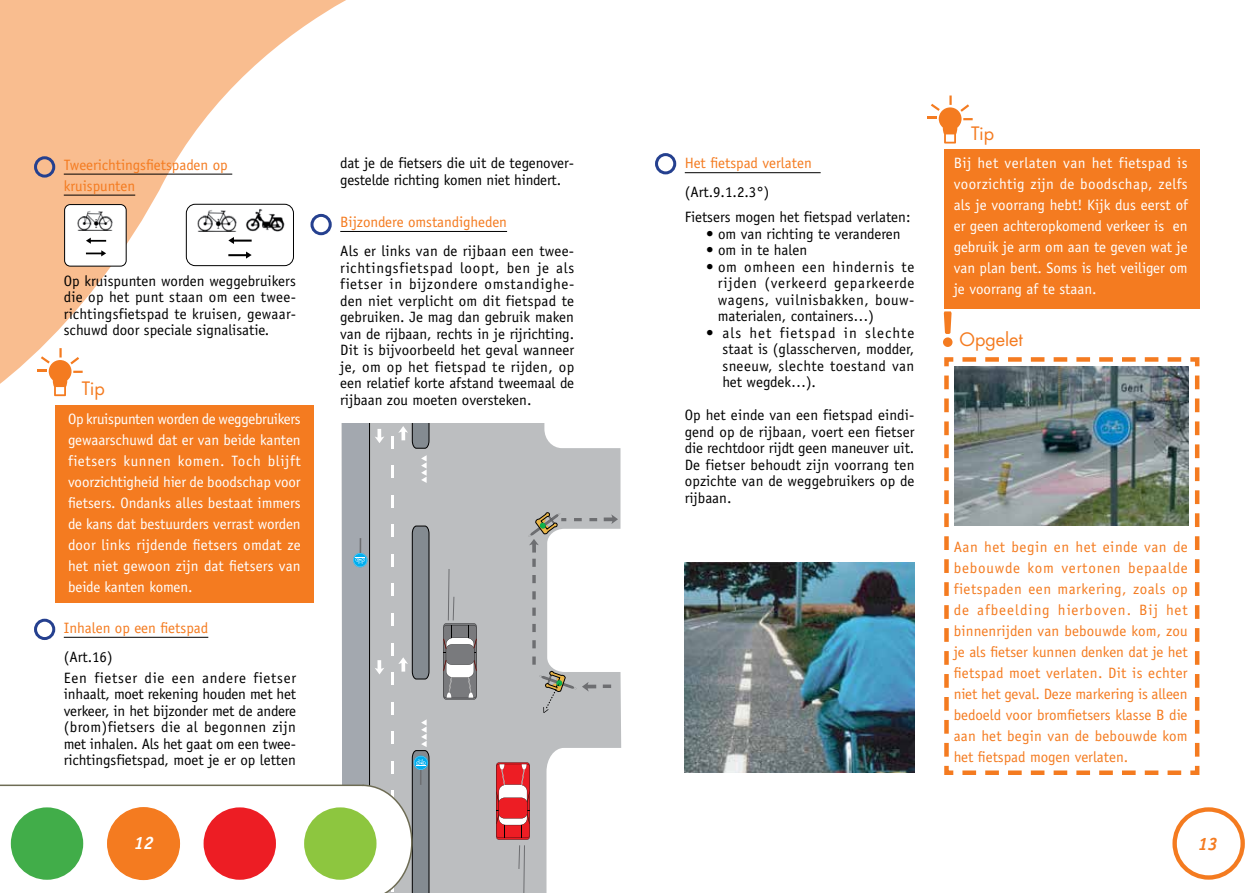
<style>
.page{position:relative;width:1259px;height:893px;background:#fff}
.page>*{position:absolute;margin:0;border:0;box-sizing:border-box;transform-origin:0 0}
.t1{font:46.5px "Officina Sans Std";color:#f47b20}
.t2{font:18px "Futura Std";color:#f47b20}
.t3{font:italic 700 18px "Officina Sans Std";color:#f47b20}
.t4{font:italic 700 18px "Officina Sans Std";color:#fff}
.t5{font:15px/16.5px "Officina Sans Std";color:#000;text-align:justify}
.t6{font:15px/21px "Officina Sans Std";color:#fff;text-align:justify}
.t7{font:15px/21px "Officina Sans Std";color:#f47b20}
.t8{font:15px/20.7px "Officina Sans Std";letter-spacing:.05em;color:#000}
</style>
<div class="page">
<svg style="left:1172px;top:807px;width:72px;height:73px"></svg>
<svg style="left:0;top:0;width:346px;height:409px"></svg>
<hr style="left:340px;top:231px;width:167px;height:1px;background:#000">
<svg style="left:341px;top:423px;width:280px;height:470px;fill:#bcbec0"></svg>
<svg style="left:496px;top:762px;width:34px;height:131px;background:#ce7a7e"></svg>
<svg style="left:375px;top:660px;width:9px;height:14px"></svg>
<svg style="left:375px;top:429px;width:9px;height:14px"></svg>
<svg style="left:604px;top:514px;width:14px;height:10px"></svg>
<svg style="left:582px;top:682px;width:14px;height:10px"></svg>
<svg style="left:603px;top:684px;width:16px;height:4px"></svg>
<svg style="left:391px;top:495px;width:2px;height:12px"></svg>
<svg style="left:391px;top:466px;width:2px;height:12px"></svg>
<svg style="left:443px;top:568px;width:33px;height:132px;background:#a0a1a3"></svg>
<svg style="left:391px;top:525px;width:39px;height:160px;background:#9fa3a6"></svg>
<div style="left:342px;top:423px;width:27px;height:470px;background:#a3a8af"></div>
<svg style="left:421px;top:455px;width:6px;height:28px"></svg>
<svg style="left:391px;top:423px;width:39px;height:26px"></svg>
<hr style="left:369px;top:423px;width:1px;height:470px;background:#000">
<svg style="left:353px;top:538px;width:14px;height:29px"></svg>
<svg style="left:532px;top:559px;width:44px;height:154px"></svg>
<svg style="left:528px;top:512px;width:69px;height:41px"></svg>
<svg style="left:341px;top:702px;width:89px;height:191px"></svg>
<svg style="left:0;top:784px;width:413px;height:109px"></svg>
<div style="left:108px;top:808px;width:71px;height:71px;background:#f47b20;border-radius:50%"></div>
<div style="left:107px;top:807px;width:73px;height:73px;border:2px solid #f47b20;border-radius:50%"></div>
<hr style="left:64px;top:174px;width:168px;height:1px;background:#000">
<hr style="left:64px;top:195px;width:71px;height:1px;background:#000">
<hr style="left:64px;top:637px;width:144px;height:1px;background:#000">
<div style="left:304px;top:807px;width:72px;height:73px;background:#8dc63f;border-radius:50%"></div>
<svg style="left:37px;top:348px;width:46px;height:48px"></svg>
<div style="left:65px;top:205px;width:61px;height:61px;background:#fff;border-radius:6px"></div>
<div style="left:64px;top:204px;width:62px;height:62px;border:1px solid #000;border-radius:6px"></div>
<img style="left:77px;top:211px;width:36px;height:19px">
<svg style="left:86px;top:250px;width:20px;height:6px"></svg>
<svg style="left:86px;top:238px;width:20px;height:6px"></svg>
<div style="left:186px;top:204px;width:107px;height:62px;background:#fff;border-radius:9px"></div>
<div style="left:186px;top:204px;width:108px;height:62px;border:1px solid #000;border-radius:9px"></div>
<img style="left:246px;top:209px;width:39px;height:23px">
<img style="left:197px;top:210px;width:39px;height:21px">
<svg style="left:228px;top:252px;width:24px;height:7px"></svg>
<svg style="left:228px;top:237px;width:24px;height:7px"></svg>
<div style="left:310px;top:214px;width:22px;height:21px;border:3px solid #25408f;border-radius:50%"></div>
<div style="left:34px;top:619px;width:21px;height:21px;border:3px solid #25408f;border-radius:50%"></div>
<div style="left:34px;top:156px;width:21px;height:22px;border:3px solid #25408f;border-radius:50%"></div>
<div style="left:55px;top:405px;width:258px;height:198px;background:#f47b20"></div>
<div style="left:11px;top:807px;width:72px;height:73px;background:#41ad49;border-radius:50%"></div>
<div style="left:204px;top:807px;width:72px;height:73px;background:#ed1d24;border-radius:50%"></div>
<svg style="left:944px;top:357px;width:256px;height:418px"></svg>
<div style="left:944px;top:149px;width:255px;height:159px;background:#f47b20"></div>
<hr style="left:685px;top:172px;width:135px;height:1px;background:#000">
<svg style="left:927px;top:96px;width:45px;height:48px"></svg>
<svg style="left:943px;top:311px;width:238px;height:450px"></svg>
<div style="left:655px;top:153px;width:21px;height:21px;border:3px solid #25408f;border-radius:50%"></div>
<img style="left:685px;top:563px;width:229px;height:210px">
<img style="left:955px;top:367px;width:233px;height:158px">
<p class="t7" style="left:64px;top:154px;width:165px">Tweerichtingsfietspaden op kruispunten</p>
<p class="t5" style="left:64px;top:273px;width:234px">Op kruispunten worden weggebruikers die op het punt staan om een twee&shy;richtingsfietspad te kruisen, gewaar&shy;schuwd door speciale signalisatie.</p>
<p class="t2" style="left:82px;top:377px;width:25px">Tip</p>
<p class="t6" style="left:68px;top:409px;width:234px">Op kruispunten worden de weggebruikers gewaarschuwd dat er van beide kanten fietsers kunnen komen. Toch blijft voorzichtigheid hier de boodschap voor fietsers. Ondanks alles bestaat immers de kans dat bestuurders verrast worden door links rijdende fietsers omdat ze het niet gewoon zijn dat fietsers van beide kanten komen.</p>
<p class="t7" style="left:64px;top:617px;width:146px">Inhalen op een fietspad</p>
<p class="t8" style="left:64px;top:647px;width:234px">(Art.16)<br>Een fietser die een andere fietser</p>
<p class="t5" style="left:64px;top:686px;width:234px">inhaalt, moet rekening houden met het verkeer, in het bijzonder met de andere (brom)fietsers die al begonnen zijn met inhalen. Als het gaat om een twee&shy;richtingsfietspad, moet je er op letten</p>
<p class="t4" style="left:134px;top:832px;width:22px">12</p>
<p class="t5" style="left:340px;top:155px;width:235px">dat je de fietsers die uit de tegenover&shy;gestelde richting komen niet hindert.</p>
<p class="t7" style="left:340px;top:211px;width:168px">Bijzondere omstandigheden</p>
<p class="t5" style="left:340px;top:243px;width:235px">Als er links van de rijbaan een twee&shy;richtingsfietspad loopt, ben je als fietser in bijzondere omstandighe&shy;den niet verplicht om dit fietspad te gebruiken. Je mag dan gebruik maken van de rijbaan, rechts in je rijrichting.<br>Dit is bijvoorbeeld het geval wanneer je, om op het fietspad te rijden, op een relatief korte afstand tweemaal de rijbaan zou moeten oversteken.</p>
<p class="t7" style="left:685px;top:153px;width:128px">Het fietspad verlaten</p>
<p class="t5" style="left:685px;top:180px;width:227px;line-height:25px">(Art.9.1.2.3°)<br>Fietsers mogen het fietspad verlaten:</p>
<p class="t5" style="left:706px;top:226px;width:196px">• om van richting te veranderen</p>
<p class="t5" style="left:706px;top:242px;width:103px">• om in te halen</p>
<p class="t5" style="left:718px;top:259px;width:198px;text-indent:-12px">• om omheen een hindernis te rijden (verkeerd geparkeerde wagens, vuilnisbakken, bouw&shy;materialen, containers…)</p>
<p class="t5" style="left:722px;top:325px;width:193px;text-indent:-16px">• als het fietspad in slechte staat is (glasscherven, modder, sneeuw, slechte toestand van het wegdek…).</p>
<p class="t5" style="left:685px;top:407px;width:231px">Op het einde van een fietspad eindi&shy;gend op de rijbaan, voert een fietser die rechtdoor rijdt geen maneuver uit.<br>De fietser behoudt zijn voorrang ten opzichte van de weggebruikers op de rijbaan.</p>
<p class="t2" style="left:971px;top:122px;width:25px">Tip</p>
<p class="t6" style="left:953px;top:153px;width:235px">Bij het verlaten van het fietspad is voorzichtig zijn de boodschap, zelfs als je voorrang hebt! Kijk dus eerst of er geen achteropkomend verkeer is en gebruik je arm om aan te geven wat je van plan bent. Soms is het veiliger om je voorrang af te staan.</p>
<h1 class="t1" style="left:940px;top:302px;width:17px">!</h1>
<p class="t2" style="left:959px;top:328px;width:65px">Opgelet</p>
<p class="t7" style="left:953px;top:536px;width:235px;text-align:justify">Aan het begin en het einde van de bebouwde kom vertonen bepaalde fietspaden een markering, zoals op de afbeelding hierboven. Bij het binnenrijden van bebouwde kom, zou je als fietser kunnen denken dat je het fietspad moet verlaten. Dit is echter niet het geval. Deze markering is alleen bedoeld voor bromfietsers klasse B die aan het begin van de bebouwde kom het fietspad mogen verlaten.</p>
<p class="t3" style="left:1197px;top:833px;width:22px">13</p>
</div>
